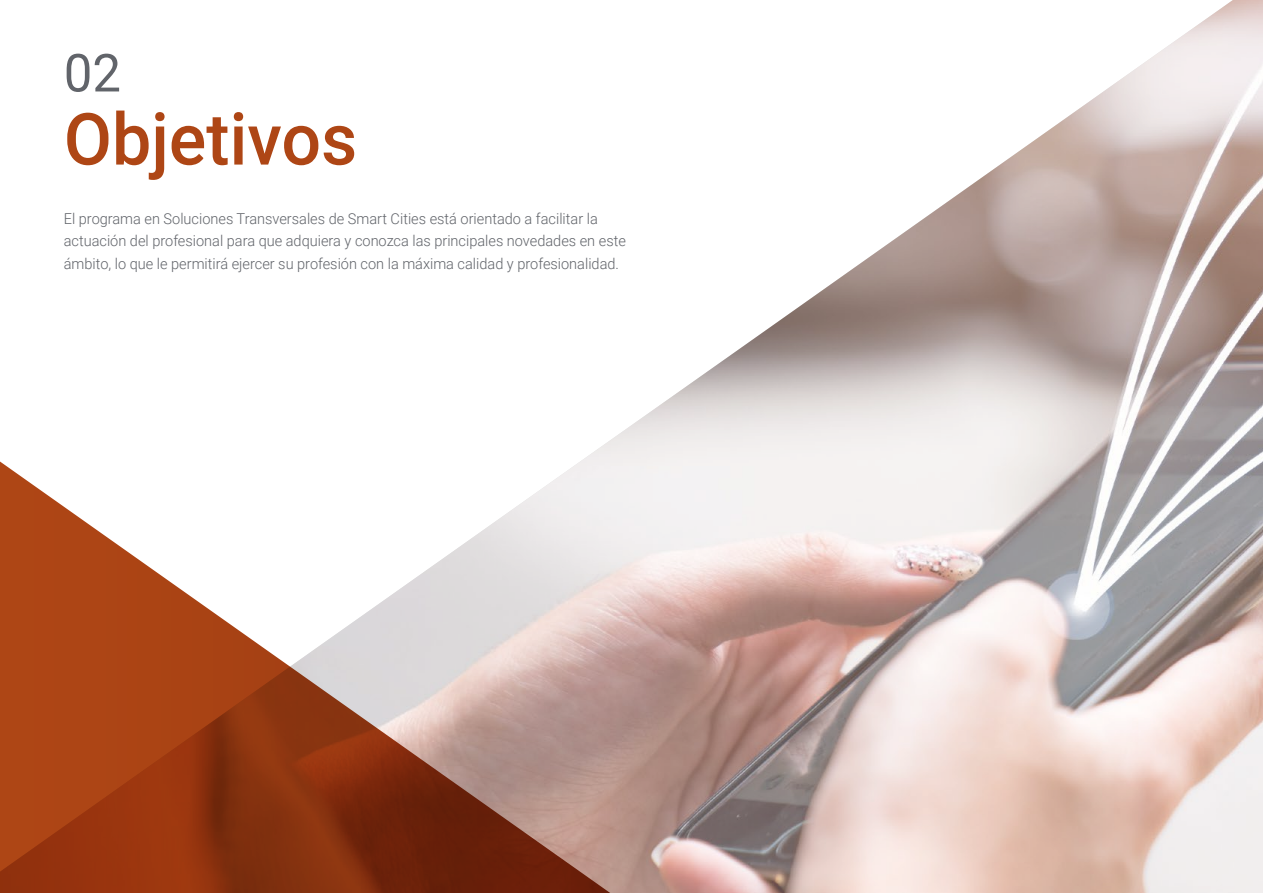
<style>
.page{position:relative;width:1263px;height:893px;background:#fff}
.page>*{position:absolute;margin:0;border:0;box-sizing:border-box;transform-origin:0 0}
.t1{font:500 72px "Roboto";color:#ae4615}
.t2{font:52.5px "Roboto";color:#61646a}
.t3{font:300 15px/22.5px "Roboto";color:#61646a}
</style>
<div class="page">
<img style="left:602px;top:0;width:661px;height:893px">
<svg style="left:0;top:446px;width:640px;height:447px"></svg>
<h2 class="t2" style="left:64px;top:36px;width:59px">02</h2>
<h1 class="t1" style="left:64px;top:89px;width:295px">Objetivos</h1>
<p class="t3" style="left:64px;top:207px;width:564px">El programa en Soluciones Transversales de Smart Cities está orientado a facilitar la actuación del profesional para que adquiera y conozca las principales novedades en este ámbito, lo que le permitirá ejercer su profesión con la máxima calidad y profesionalidad.</p>
</div>
